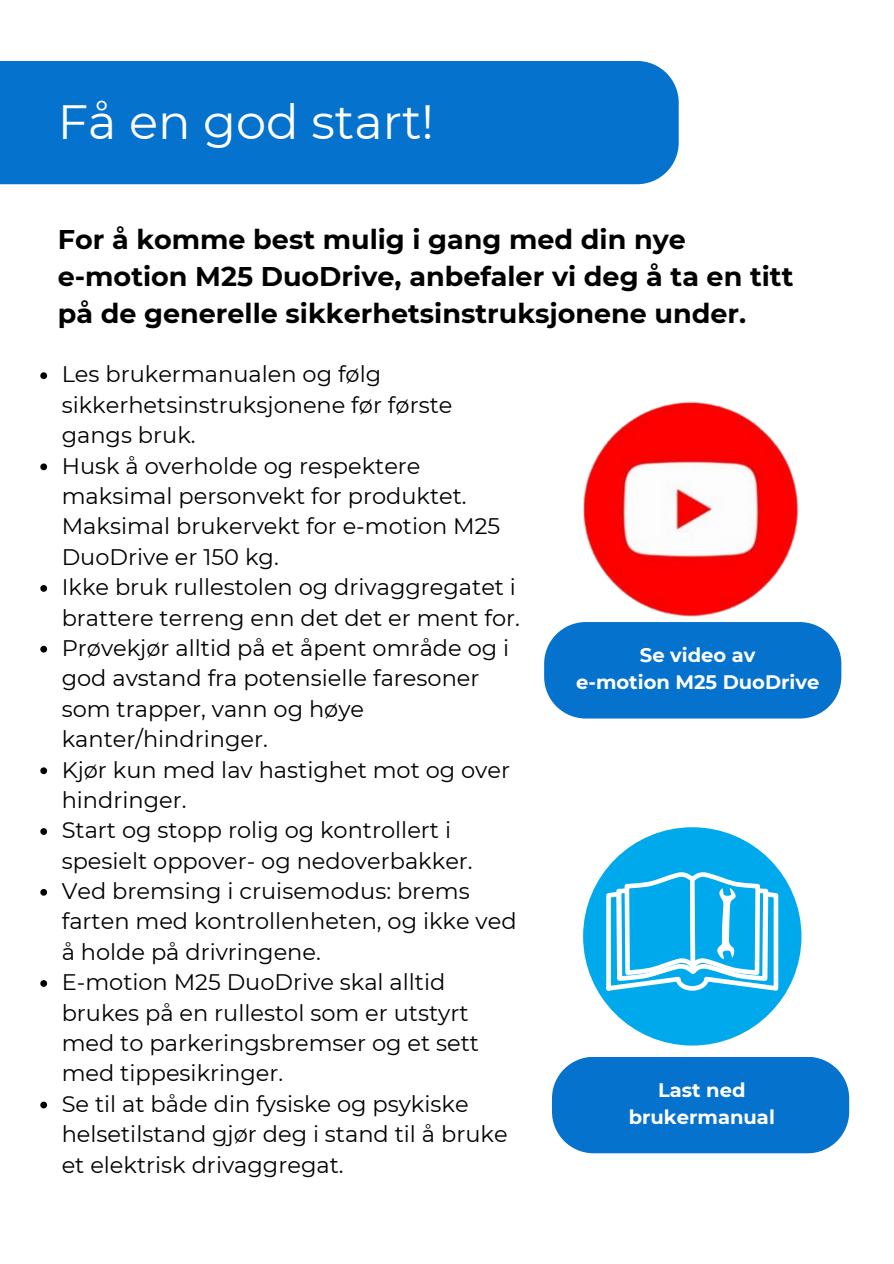
<style>
.page{position:relative;width:894px;height:1264px;background:#fff}
.page>*{position:absolute;margin:0;border:0;box-sizing:border-box;transform-origin:0 0}
.t1{font:48px "Montserrat";color:#fff}
.t2{font:700 27px/37.2px "Montserrat";color:#000}
.t3{font:22.5px/30.3px "Montserrat";color:#000}
.t4{font:700 19.5px "Montserrat";color:#fff}
</style>
<div class="page">
<div style="left:0;top:61px;width:678px;height:123px;background:#0572ce"></div>
<div style="left:552px;top:1057px;width:296px;height:96px;background:#0572ce"></div>
<div style="left:544px;top:640px;width:297px;height:78px;background:#0572ce"></div>
<img style="left:550px;top:401px;width:284px;height:244px">
<div style="left:583px;top:827px;width:218px;height:218px;background:#00a9eb;border-radius:50%"></div>
<svg style="left:603px;top:827px;width:178px;height:218px"></svg>
<svg style="left:40px;top:372px;width:7px;height:7px"></svg>
<svg style="left:40px;top:463px;width:7px;height:7px"></svg>
<svg style="left:40px;top:585px;width:7px;height:6px"></svg>
<svg style="left:40px;top:645px;width:7px;height:7px"></svg>
<svg style="left:40px;top:767px;width:7px;height:7px"></svg>
<svg style="left:40px;top:828px;width:7px;height:6px"></svg>
<svg style="left:40px;top:888px;width:7px;height:7px"></svg>
<svg style="left:40px;top:980px;width:7px;height:6px"></svg>
<svg style="left:40px;top:1101px;width:7px;height:7px"></svg>
<p class="t1" style="left:58px;top:92px;width:377px">Få en god start!</p>
<p class="t2" style="left:58px;top:220px;width:736px">For å komme best mulig i gang med din nye e-motion M25 DuoDrive, anbefaler vi deg å ta en titt på de generelle sikkerhetsinstruksjonene under.</p>
<h2 class="t3" style="left:62px;top:359px;width:392px">Les brukermanualen og følg sikkerhetsinstruksjonene før første gangs bruk.</h2>
<p class="t3" style="left:62px;top:450px;width:440px">Husk å overholde og respektere maksimal personvekt for produktet.<br>Maksimal brukervekt for e-motion M25<br>DuoDrive er 150 kg.</p>
<p class="t3" style="left:62px;top:572px;width:459px">Ikke bruk rullestolen og drivaggregatet i brattere terreng enn det det er ment for.</p>
<p class="t3" style="left:62px;top:632px;width:449px">Prøvekjør alltid på et åpent område og i god avstand fra potensielle faresoner som trapper, vann og høye kanter/hindringer.</p>
<p class="t3" style="left:62px;top:754px;width:450px">Kjør kun med lav hastighet mot og over hindringer.</p>
<p class="t3" style="left:62px;top:815px;width:412px">Start og stopp rolig og kontrollert i spesielt oppover- og nedoverbakker.</p>
<p class="t3" style="left:62px;top:875px;width:456px">Ved bremsing i cruisemodus: brems farten med kontrollenheten, og ikke ved å holde på drivringene.</p>
<p class="t3" style="left:62px;top:967px;width:419px">E-motion M25 DuoDrive skal alltid brukes på en rullestol som er utstyrt med to parkeringsbremser og et sett med tippesikringer.</p>
<p class="t3" style="left:62px;top:1088px;width:447px">Se til at både din fysiske og psykiske helsetilstand gjør deg i stand til å bruke et elektrisk drivaggregat.</p>
<p class="t4" style="left:639px;top:643px;width:117px">Se video av</p>
<p class="t4" style="left:576px;top:670px;width:244px">e-motion M25 DuoDrive</p>
<p class="t4" style="left:657px;top:1078px;width:89px">Last ned</p>
<p class="t4" style="left:628px;top:1105px;width:148px">brukermanual</p>
</div>
